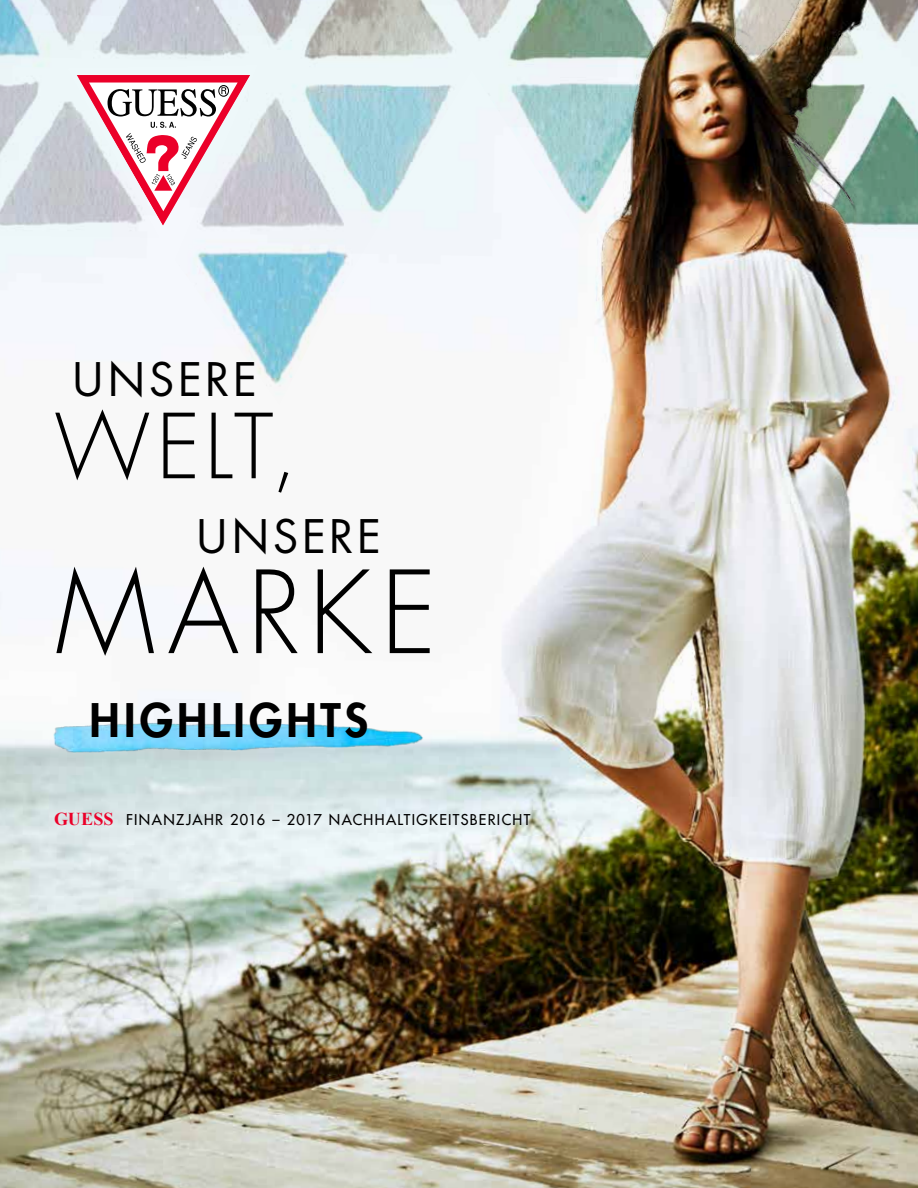
<style>
.page{position:relative;width:918px;height:1188px;background:#fff}
.page>*{position:absolute;margin:0;border:0;box-sizing:border-box;transform-origin:0 0}
.t1{font:300 111px "Futura Std";letter-spacing:.08em;color:#000}
.t2{font:300 87px "Futura Std";color:#000}
.t3{font:45px "Futura Std";letter-spacing:.085em;color:#000}
.t4{font:800 45px "Futura Std";letter-spacing:.09em;color:#000}
.t5{font:500 14.55px "Futura Std";letter-spacing:.09em;color:#000}
.s1{font-family:"Times New Roman";font-weight:700;font-size:18.15px;color:#eb0029}
</style>
<div class="page">
<img style="left:0;top:404px;width:918px;height:784px">
<img style="left:0;top:0;width:918px;height:404px">
<svg style="left:77px;top:75px;width:173px;height:151px"></svg>
<img style="left:48px;top:714px;width:380px;height:47px">
<h3 class="t3" style="left:73px;top:351px;width:186px">UNSERE</h3>
<h2 class="t2" style="left:54px;top:394px;width:245px">WELT,</h2>
<h3 class="t3" style="left:197px;top:508px;width:186px">UNSERE</h3>
<h1 class="t1" style="left:55px;top:545px;width:383px">MARKE</h1>
<h3 class="t4" style="left:90px;top:692px;width:280px">HIGHLIGHTS</h3>
<p class="t5" style="left:54px;top:810px;width:478px"><span class="s1">GUESS</span> FINANZJAHR 2016 – 2017 NACHHALTIGKEITSBERICHT</p>
</div>
